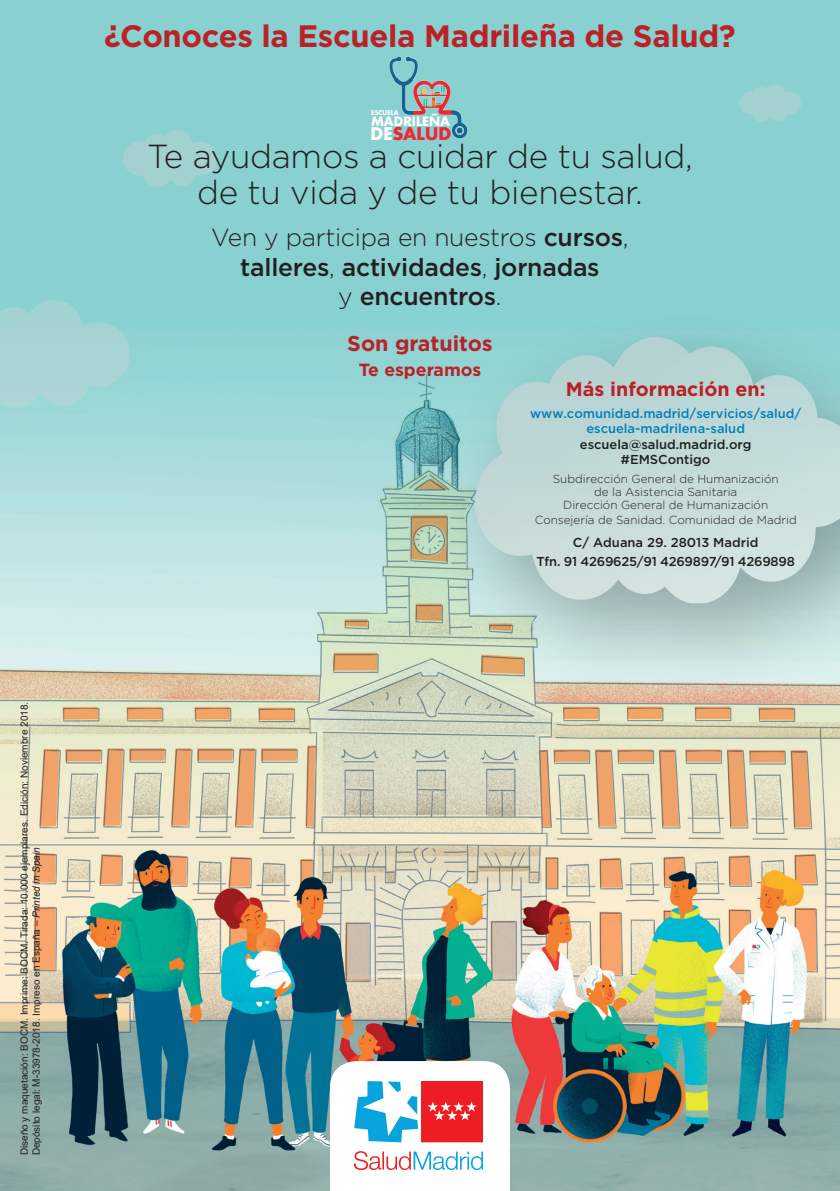
<style>
.page{position:relative;width:840px;height:1191px;background:#fff}
.page>*{position:absolute;margin:0;border:0;box-sizing:border-box;transform-origin:0 0}
.t1{font:300 33.2px/36.6px "Gotham";letter-spacing:-.01em;color:#231f20;text-align:center}
.t2{font:700 31px "Gotham";letter-spacing:-.01em;color:#bb2126}
.t3{font:500 24.8px/29.6px "Gotham";letter-spacing:-.01em;color:#231f20;text-align:center}
.t4{font:700 21.4px "Gotham";color:#bb2126}
.t5{font:700 19.6px "Gotham";color:#bb2126}
.t6{font:700 17.6px "Gotham";color:#bb2126}
.t7{font:700 17px "Futura Std";color:#ee2833}
.t8{font:500 13px/15.4px "Gotham";color:#0081bd;text-align:center}
.t9{font:500 13px/18.6px "Gotham";letter-spacing:-.02em;color:#231f20;text-align:center}
.t10{font:500 13px/15.4px "Gotham";color:#231f20;text-align:center}
.t11{font:700 12.6px "Futura Std";color:#fff}
.t12{font:300 11.6px/12.8px "Gotham";color:#231f20;text-align:center}
.t13{font:10px/12px "Arial";color:#231f20}
.t14{font:700 6.2px "Futura Std";color:#fff}
.s1{font-style:italic}
.s2{color:#fff}
.s3{font-weight:300}
</style>
<div class="page">
<img style="left:0;top:0;width:839px;height:1191px">
<svg style="left:330px;top:1061px;width:179px;height:130px"></svg>
<div style="left:431px;top:296px;width:408px;height:411px;background:#231f20;opacity:.56"></div>
<svg style="left:475px;top:337px;width:364px;height:266px;background:#b9d6d5"></svg>
<svg style="left:0;top:300px;width:130px;height:107px;background:#a2d3d3"></svg>
<svg style="left:123px;top:130px;width:94px;height:57px;background:#9ad1d0"></svg>
<svg style="left:738px;top:84px;width:62px;height:38px;background:#99d1d0"></svg>
<img style="left:369px;top:54px;width:101px;height:89px">
<img style="left:355px;top:1081px;width:127px;height:88px">
<p class="t13" style="left:18px;top:1155px;width:455px;rotate:-90deg">Diseño y maquetación: BOCM. Imprime: BOCM. Tirada: 10.000 ejemplares. Edición: Noviembre 2018.<br>Depósito legal: M-33978-2018. Impreso en España – <span class="s1">Printed in Spain</span></p>
<h2 class="t2" style="left:104px;top:16px;width:632px">¿Conoces la Escuela Madrileña de Salud?</h2>
<p class="t14" style="left:371px;top:109px;width:29px">ESCUELA</p>
<p class="t11" style="left:371px;top:113px;width:80px">MADRILEÑA</p>
<h3 class="t7" style="left:370px;top:123px;width:82px"><span class="s2">DE</span>SALUD</h3>
<h1 class="t1" style="left:147px;top:137px;width:547px">Te ayudamos a cuidar de tu salud, de tu vida y de tu bienestar.</h1>
<h3 class="t3" style="left:211px;top:222px;width:418px"><span class="s3">Ven y participa en nuestros</span> cursos<span class="s3">, </span>talleres<span class="s3">,</span> actividades<span class="s3">,</span> jornadas<br><span class="s3">y</span> encuentros<span class="s3">.</span></h3>
<h3 class="t4" style="left:347px;top:329px;width:147px">Son gratuitos</h3>
<h3 class="t6" style="left:358px;top:358px;width:124px">Te esperamos</h3>
<h3 class="t5" style="left:565px;top:376px;width:201px">Más información en:</h3>
<h3 class="t8" style="left:529px;top:405px;width:273px">www.comunidad.madrid/servicios/salud/ escuela-madrilena-salud</h3>
<h3 class="t10" style="left:579px;top:436px;width:173px">escuela@salud.madrid.org #EMSContigo</h3>
<p class="t12" style="left:552px;top:472px;width:227px">Subdirección General de Humanización de la Asistencia Sanitaria<br>Dirección General de Humanización</p>
<p class="t12" style="left:534px;top:513px;width:263px">Consejería de Sanidad. Comunidad de Madrid</p>
<h3 class="t9" style="left:536px;top:533px;width:260px">C/ Aduana 29. 28013 Madrid<br>Tfn. 91 4269625/91 4269897/91 4269898</h3>
</div>
